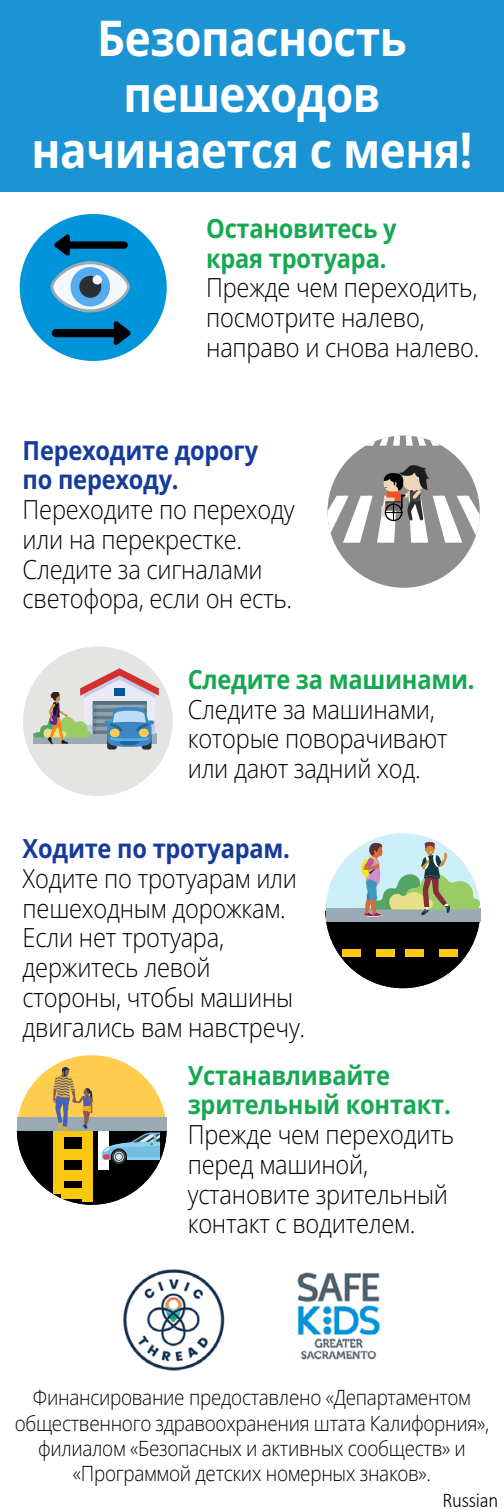
<style>
.page{position:relative;width:504px;height:1512px;background:#fff}
.page>*{position:absolute;margin:0;border:0;box-sizing:border-box;transform-origin:0 0}
.t1{font:700 49px/56px "Open Sans";letter-spacing:-.01em;color:#fff;text-align:center;scale:.9 1}
.t2{font:300 26.25px/29.8px "Open Sans";letter-spacing:-.01em;color:#000;scale:.9 1}
.t3{font:700 26.25px/29.8px "Open Sans";letter-spacing:-.01em;color:#18a752;scale:.9 1}
.t4{font:700 26.25px/29.8px "Open Sans";letter-spacing:-.01em;color:#173b9a;scale:.9 1}
.t5{font:300 21px/25.2px "Open Sans";letter-spacing:-.015em;color:#000;text-align:center;scale:.9 1}
.t6{font:300 21px "Calibri";letter-spacing:-.015em;color:#000;scale:.9 1}
</style>
<div class="page">
<div style="left:328px;top:436px;width:152px;height:152px;background:#8e8e8e;border-radius:50%"></div>
<svg style="left:366px;top:436px;width:34px;height:10px"></svg>
<svg style="left:406px;top:436px;width:33px;height:10px"></svg>
<svg style="left:328px;top:464px;width:152px;height:79px"></svg>
<svg style="left:325px;top:833px;width:155px;height:155px"></svg>
<svg style="left:20px;top:214px;width:147px;height:147px"></svg>
<svg style="left:17px;top:1055px;width:150px;height:150px"></svg>
<svg style="left:23px;top:646px;width:150px;height:150px"></svg>
<img style="left:297px;top:1272px;width:84px;height:88px">
<img style="left:123px;top:1269px;width:102px;height:102px">
<div style="left:0;top:0;width:504px;height:192px;background:#1c93d2"></div>
<p class="t1" style="left:32px;top:9px;width:491px">Безопасность пешеходов начинается с меня!</p>
<p class="t3" style="left:206px;top:213px;width:213px">Остановитесь у края тротуара.</p>
<p class="t2" style="left:206px;top:272px;width:305px">Прежде чем переходить, посмотрите налево, направо и снова налево.</p>
<p class="t4" style="left:23px;top:435px;width:263px">Переходите дорогу по переходу.</p>
<p class="t2" style="left:23px;top:494px;width:304px">Переходите по переходу или на перекрестке.<br>Следите за сигналами светофора, если он есть.</p>
<p class="t3" style="left:188px;top:664px;width:320px">Следите за машинами.</p>
<p class="t2" style="left:188px;top:694px;width:290px">Следите за машинами, которые поворачивают или дают задний ход.</p>
<p class="t4" style="left:23px;top:833px;width:298px">Ходите по тротуарам.</p>
<p class="t2" style="left:23px;top:863px;width:316px">Ходите по тротуарам или пешеходным дорожкам.<br>Если нет тротуара, держитесь левой стороны, чтобы машины двигались вам навстречу.</p>
<p class="t3" style="left:188px;top:1060px;width:294px">Устанавливайте зрительный контакт.</p>
<p class="t2" style="left:188px;top:1119px;width:298px">Прежде чем переходить перед машиной, установите зрительный контакт с водителем.</p>
<p class="t5" style="left:15px;top:1385px;width:529px">Финансирование предоставлено «Департаментом общественного здравоохранения штата Калифорния», филиалом «Безопасных и активных сообществ» и «Программой детских номерных знаков».</p>
<p class="t6" style="left:443px;top:1487px;width:63px">Russian</p>
</div>
